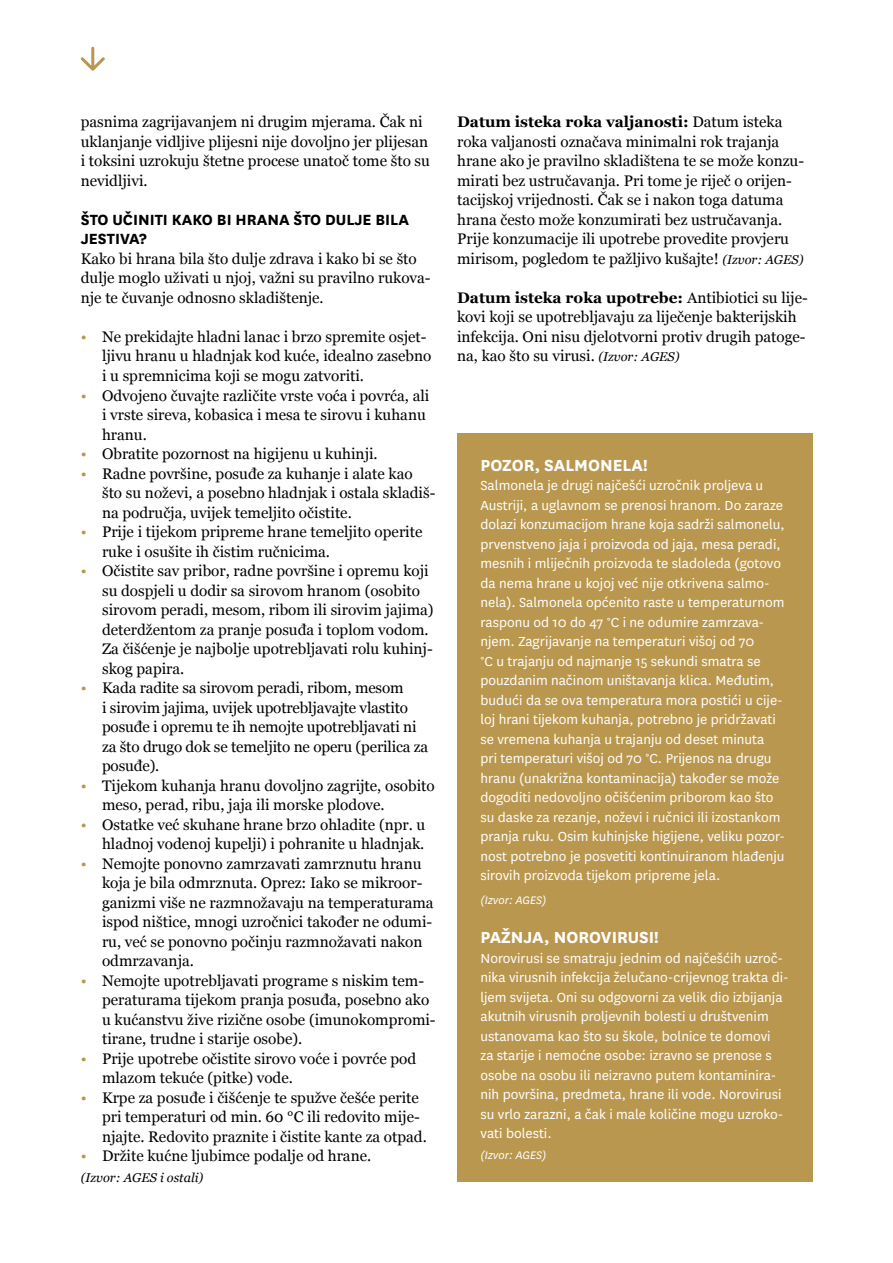
<style>
.page{position:relative;width:893px;height:1263px;background:#fff}
.page>*{position:absolute;margin:0;border:0;box-sizing:border-box;transform-origin:0 0}
.t1{font:700 18.75px "National";color:#fff}
.t2{font:700 17.25px/19.5px "National";color:#000}
.t3{font:15.3px/19.5px "Georgia";color:#000}
.t4{font:15.3px/19.5px "National";color:#fff}
.t5{font:italic 12.75px "National";color:#fff}
.t6{font:italic 12.75px "Georgia";color:#000}
.s1{color:#ba974e}
.s2{font-weight:700}
.s3{font-style:italic;font-size:12.75px}
</style>
<div class="page">
<div style="left:457px;top:433px;width:355px;height:749px;background:#ba974e"></div>
<svg style="left:81px;top:47px;width:24px;height:24px"></svg>
<p class="t3" style="left:81px;top:112px;width:351px">pasnima zagrijavanjem ni drugim mjerama. Čak ni uklanjanje vidljive plijesni nije dovoljno jer plijesan i toksini uzrokuju štetne procese unatoč tome što su nevidljivi.</p>
<p class="t2" style="left:81px;top:209px;width:330px">ŠTO UČINITI KAKO BI HRANA ŠTO DULJE BILA<br>JESTIVA?</p>
<p class="t3" style="left:81px;top:248px;width:351px">Kako bi hrana bila što dulje zdrava i kako bi se što dulje moglo uživati u njoj, važni su pravilno rukova&shy;nje te čuvanje odnosno skladištenje.</p>
<p class="t3" style="left:102px;top:326px;width:331px;text-indent:-21px"><span class="s1">•</span> Ne prekidajte hladni lanac i brzo spremite osjet&shy;ljivu hranu u hladnjak kod kuće, idealno zasebno i u spremnicima koji se mogu zatvoriti.</p>
<p class="t3" style="left:102px;top:385px;width:329px;text-indent:-21px"><span class="s1">•</span> Odvojeno čuvajte različite vrste voća i povrća, ali i vrste sireva, kobasica i mesa te sirovu i kuhanu hranu.</p>
<p class="t3" style="left:81px;top:443px;width:298px"><span class="s1">•</span> Obratite pozornost na higijenu u kuhinji.</p>
<p class="t3" style="left:102px;top:463px;width:335px;text-indent:-21px"><span class="s1">•</span> Radne površine, posuđe za kuhanje i alate kao što su noževi, a posebno hladnjak i ostala skladiš&shy;na područja, uvijek temeljito očistite.</p>
<p class="t3" style="left:102px;top:521px;width:322px;text-indent:-21px"><span class="s1">•</span> Prije i tijekom pripreme hrane temeljito operite ruke i osušite ih čistim ručnicima.</p>
<p class="t3" style="left:102px;top:560px;width:333px;text-indent:-21px"><span class="s1">•</span> Očistite sav pribor, radne površine i opremu koji su dospjeli u dodir sa sirovom hranom (osobito sirovom peradi, mesom, ribom ili sirovim jajima) deterdžentom za pranje posuđa i toplom vodom.<br>Za čišćenje je najbolje upotrebljavati rolu kuhinj&shy;skog papira.</p>
<p class="t3" style="left:102px;top:677px;width:328px;text-indent:-21px"><span class="s1">•</span> Kada radite sa sirovom peradi, ribom, mesom<br>i sirovim jajima, uvijek upotrebljavajte vlastito posuđe i opremu te ih nemojte upotrebljavati ni za što drugo dok se temeljito ne operu (perilica za posuđe).</p>
<p class="t3" style="left:102px;top:775px;width:334px;text-indent:-21px"><span class="s1">•</span> Tijekom kuhanja hranu dovoljno zagrijte, osobito meso, perad, ribu, jaja ili morske plodove.</p>
<p class="t3" style="left:81px;top:814px;width:346px;text-align:right"><span class="s1">•</span> Ostatke već skuhane hrane brzo ohladite (npr. u hladnoj vodenoj kupelji) i pohranite u hladnjak.</p>
<p class="t3" style="left:102px;top:853px;width:333px;text-indent:-21px"><span class="s1">•</span> Nemojte ponovno zamrzavati zamrznutu hranu koja je bila odmrznuta. Oprez: Iako se mikroor&shy;ganizmi više ne razmnožavaju na temperaturama ispod ništice, mnogi uzročnici također ne odumi&shy;ru, već se ponovno počinju razmnožavati nakon odmrzavanja.</p>
<p class="t3" style="left:102px;top:970px;width:335px;text-indent:-21px"><span class="s1">•</span> Nemojte upotrebljavati programe s niskim tem&shy;peraturama tijekom pranja posuđa, posebno ako u kućanstvu žive rizične osobe (imunokompromi&shy;tirane, trudne i starije osobe).</p>
<p class="t3" style="left:102px;top:1048px;width:316px;text-indent:-21px"><span class="s1">•</span> Prije upotrebe očistite sirovo voće i povrće pod mlazom tekuće (pitke) vode.</p>
<p class="t3" style="left:102px;top:1087px;width:326px;text-indent:-21px"><span class="s1">•</span> Krpe za posuđe i čišćenje te spužve češće perite pri temperaturi od min. 60 °C ili redovito mije&shy;njajte. Redovito praznite i čistite kante za otpad.</p>
<p class="t3" style="left:81px;top:1145px;width:292px"><span class="s1">•</span> Držite kućne ljubimce podalje od hrane.</p>
<p class="t6" style="left:81px;top:1168px;width:124px">(Izvor: AGES i ostali)</p>
<p class="t3" style="left:457px;top:112px;width:348px"><span class="s2">Datum isteka roka valjanosti:</span> Datum isteka roka valjanosti označava minimalni rok trajanja hrane ako je pravilno skladištena te se može konzu&shy;mirati bez ustručavanja. Pri tome je riječ o orijen&shy;tacijskoj vrijednosti. Čak se i nakon toga datuma hrana često može konzumirati bez ustručavanja.<br>Prije konzumacije ili upotrebe provedite provjeru mirisom, pogledom te pažljivo kušajte! <span class="s3">(Izvor: AGES)</span></p>
<p class="t3" style="left:457px;top:287px;width:352px"><span class="s2">Datum isteka roka upotrebe:</span> Antibiotici su lije&shy;kovi koji se upotrebljavaju za liječenje bakterijskih infekcija. Oni nisu djelotvorni protiv drugih patoge&shy;na, kao što su virusi. <span class="s3">(Izvor: AGES)</span></p>
<p class="t1" style="left:480px;top:452px;width:169px">POZOR, SALMONELA!</p>
<p class="t4" style="left:480px;top:475px;width:306px">Salmonela je drugi najčešći uzročnik proljeva u Austriji, a uglavnom se prenosi hranom. Do zaraze dolazi konzumacijom hrane koja sadrži salmonelu, prvenstveno jaja i proizvoda od jaja, mesa peradi, mesnih i mliječnih proizvoda te sladoleda (gotovo da nema hrane u kojoj već nije otkrivena salmo&shy;nela). Salmonela općenito raste u temperaturnom rasponu od 10 do 47 °C i ne odumire zamrzava&shy;njem. Zagrijavanje na temperaturi višoj od 70<br>°C u trajanju od najmanje 15 sekundi smatra se pouzdanim načinom uništavanja klica. Međutim, budući da se ova temperatura mora postići u cije&shy;loj hrani tijekom kuhanja, potrebno je pridržavati se vremena kuhanja u trajanju od deset minuta<br>pri temperaturi višoj od 70 °C. Prijenos na drugu hranu (unakrižna kontaminacija) također se može dogoditi nedovoljno očišćenim priborom kao što su daske za rezanje, noževi i ručnici ili izostankom pranja ruku. Osim kuhinjske higijene, veliku pozor&shy;nost potrebno je posvetiti kontinuiranom hlađenju sirovih proizvoda tijekom pripreme jela.</p>
<p class="t5" style="left:480px;top:892px;width:67px">(Izvor: AGES)</p>
<p class="t1" style="left:480px;top:924px;width:180px">PAŽNJA, NOROVIRUSI!</p>
<p class="t4" style="left:480px;top:947px;width:310px">Norovirusi se smatraju jednim od najčešćih uzroč&shy;nika virusnih infekcija želučano-crijevnog trakta di&shy;ljem svijeta. Oni su odgovorni za velik dio izbijanja akutnih virusnih proljevnih bolesti u društvenim ustanovama kao što su škole, bolnice te domovi<br>za starije i nemoćne osobe: izravno se prenose s osobe na osobu ili neizravno putem kontaminira&shy;nih površina, predmeta, hrane ili vode. Norovirusi su vrlo zarazni, a čak i male količine mogu uzroko&shy;vati bolesti.</p>
<p class="t5" style="left:480px;top:1147px;width:67px">(Izvor: AGES)</p>
</div>
